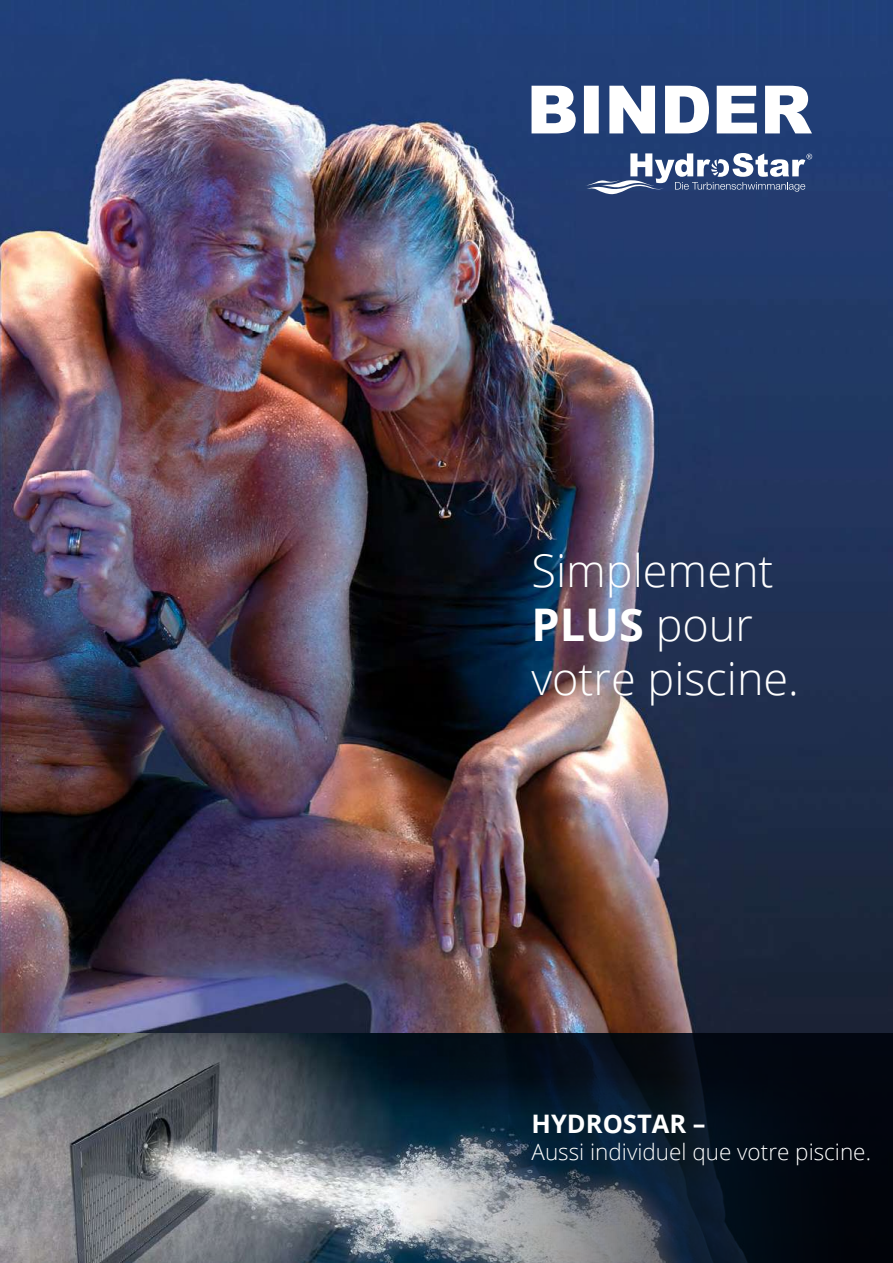
<style>
.page{position:relative;width:893px;height:1263px;background:#fff}
.page>*{position:absolute;margin:0;border:0;box-sizing:border-box;transform-origin:0 0}
.t1{font:300 45px/54px "Open Sans";color:#fff}
.t2{font:700 25.5px "Open Sans";color:#fff}
.t3{font:300 22.5px "Open Sans";color:#fff}
.s1{font-weight:700}
</style>
<div class="page">
<img style="left:0;top:0;width:893px;height:1033px">
<svg style="left:531px;top:86px;width:281px;height:47px"></svg>
<svg style="left:585px;top:153px;width:227px;height:41px"></svg>
<img style="left:0;top:1033px;width:893px;height:230px">
<img style="left:0;top:240px;width:33px;height:309px">
<p class="t1" style="left:531px;top:543px;width:269px">Simplement<br><span class="s1">PLUS</span> pour votre piscine.</p>
<p class="t2" style="left:531px;top:1106px;width:176px">HYDROSTAR –</p>
<p class="t3" style="left:531px;top:1136px;width:341px">Aussi individuel que votre piscine.</p>
</div>
